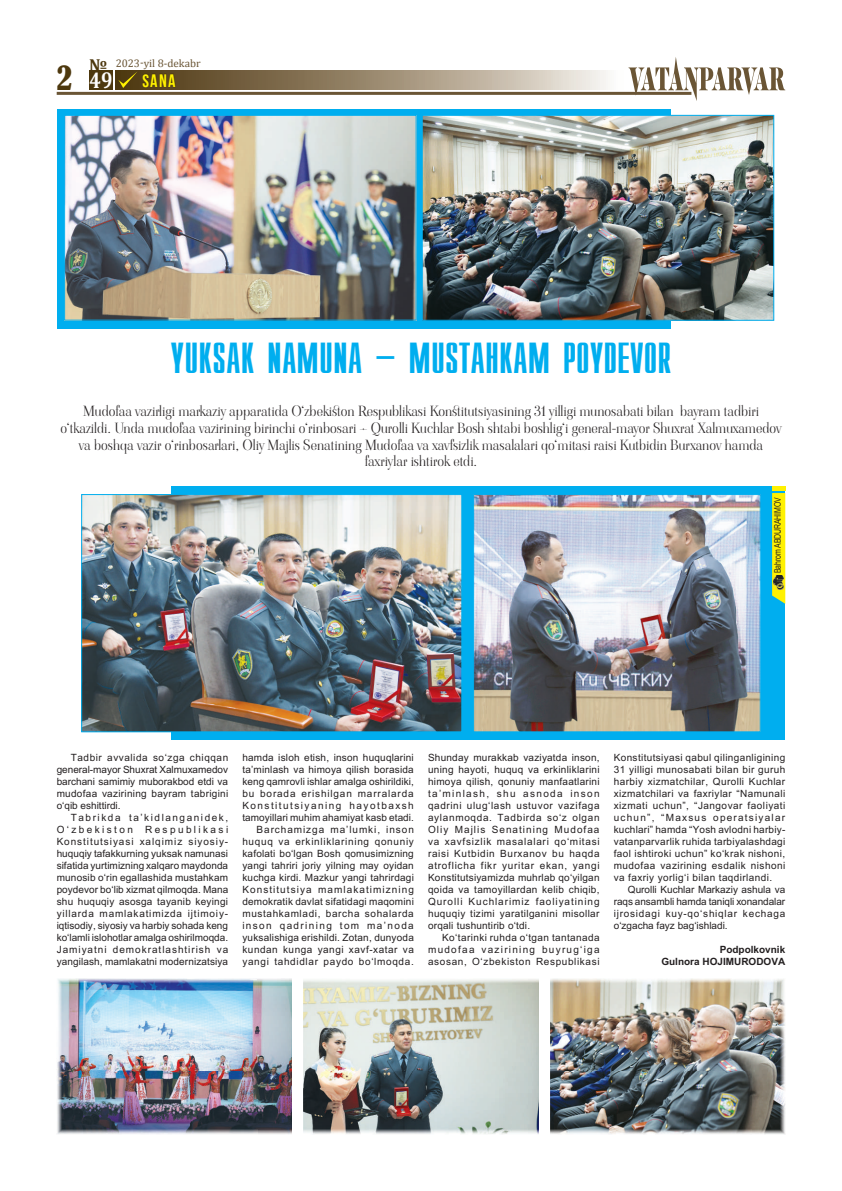
<style>
.page{position:relative;width:842px;height:1191px;background:#fff}
.page>*{position:absolute;margin:0;border:0;box-sizing:border-box;transform-origin:0 0}
.t1{font:36px "Virtec Compact Uz";color:#00aeef}
.t2{font:31.1px "Rutberg Old Style";color:#4d380e}
.t3{font:700 23px "Cambria";color:#fff;scale:.84 1}
.t4{font:18px "AA Bebas Neue";color:#fff101}
.t5{font:14px/16.8px "Viaoda Libre";color:#231f20;text-align:center}
.t6{font:11px "Cambria";color:#6a5535}
.t7{font:10px/12px "UZ Arial";letter-spacing:.03em;color:#231f20;text-align:justify}
.t8{font:10px/12px "UZ Arial Bold";color:#231f20;text-align:right}
.t9{font:9.1px "Arial";letter-spacing:-.01em;color:#231f20;scale:.76 1}
.s1{font-weight:700;font-size:17.4px;color:#4d380e}
</style>
<div class="page">
<hr style="left:57px;top:92px;width:634px;height:3px;background:#6a5535">
<svg style="left:628px;top:57px;width:157px;height:44px"></svg>
<svg style="left:116px;top:70px;width:492px;height:19px;background:#a4957e"></svg>
<div style="left:89px;top:70px;width:24px;height:19px;background:#4d380e"></div>
<div style="left:57px;top:109px;width:613px;height:219px;background:#00aeef"></div>
<div style="left:171px;top:486px;width:614px;height:253px;background:#00aeef"></div>
<svg style="left:118px;top:70px;width:59px;height:19px"></svg>
<img style="left:66px;top:117px;width:349px;height:202px">
<div style="left:64px;top:115px;width:353px;height:206px;border:1px solid #00aeef"></div>
<img style="left:424px;top:117px;width:348px;height:202px">
<div style="left:422px;top:115px;width:352px;height:206px;border:1px solid #00aeef"></div>
<img style="left:475px;top:496px;width:284px;height:234px">
<div style="left:473px;top:494px;width:288px;height:238px;border:1px solid #00aeef"></div>
<img style="left:83px;top:496px;width:377px;height:234px">
<div style="left:81px;top:494px;width:381px;height:238px;border:1px solid #00aeef"></div>
<img style="left:57px;top:978px;width:234px;height:156px">
<img style="left:551px;top:978px;width:234px;height:156px">
<img style="left:304px;top:979px;width:234px;height:155px">
<svg style="left:772px;top:493px;width:13px;height:111px"></svg>
<hr style="left:772px;top:486px;width:13px;height:4px;background:#fff101">
<img style="left:774px;top:575px;width:10px;height:14px">
<h2 class="t2" style="left:57px;top:60px;width:17px">2</h2>
<p class="t6" style="left:89px;top:57px;width:113px"><span class="s1">№</span> 2023-yil 8-dekabr</p>
<h3 class="t3" style="left:90px;top:64px;width:29px">49</h3>
<h3 class="t4" style="left:142px;top:70px;width:35px">SANA</h3>
<h1 class="t1" style="left:171px;top:337px;width:502px">YUKSAK NAMUNA – MUSTAHKAM POYDEVOR</h1>
<p class="t5" style="left:60px;top:403px;width:723px">Mudofaa vazirligi markaziy apparatida O‘zbekiston Respublikasi Konstitutsiyasining 31 yilligi munosabati bilan bayram tadbiri o‘tkazildi. Unda mudofaa vazirining birinchi o‘rinbosari – Qurolli Kuchlar Bosh shtabi boshlig‘i general-mayor Shuxrat Xalmuxamedov va boshqa vazir o‘rinbosarlari, Oliy Majlis Senatining Mudofaa va xavfsizlik masalalari qo‘mitasi raisi Kutbidin Burxanov hamda faxriylar ishtirok etdi.</p>
<p class="t9" style="left:772px;top:573px;width:102px;rotate:-90deg">Bahrom ABDURAHIMOV</p>
<p class="t7" style="left:57px;top:751px;width:173px;text-indent:14px">Tadbir avvalida so‘zga chiqqan general-mayor Shuxrat Xalmuxamedov barchani samimiy muborakbod etdi va mudofaa vazirining bayram tabrigini o‘qib eshittirdi.</p>
<p class="t7" style="left:57px;top:811px;width:173px;text-indent:14px">Tabrikda ta’kidlanganidek, O‘zbekiston Respublikasi Konstitutsiyasi xalqimiz siyosiy&shy;huquqiy tafakkurning yuksak namunasi sifatida yurtimizning xalqaro maydonda munosib o‘rin egallashida mustahkam poydevor bo‘lib xizmat qilmoqda. Mana shu huquqiy asosga tayanib keyingi yillarda mamlakatimizda ijtimoiy&shy;iqtisodiy, siyosiy va harbiy sohada keng ko‘lamli islohotlar amalga oshirilmoqda.<br>Jamiyatni demokratlashtirish va yangilash, mamlakatni modernizatsiya</p>
<p class="t7" style="left:242px;top:751px;width:173px;text-align:right">hamda isloh etish, inson huquqlarini ta’minlash va himoya qilish borasida keng qamrovli ishlar amalga oshirildiki, bu borada erishilgan marralarda Konstitutsiyaning hayotbaxsh tamoyillari muhim ahamiyat kasb etadi.<br>Barchamizga ma’lumki, inson huquq va erkinliklarining qonuniy kafolati bo‘lgan Bosh qomusimizning yangi tahriri joriy yilning may oyidan kuchga kirdi. Mazkur yangi tahrirdagi Konstitutsiya mamlakatimizning demokratik davlat sifatidagi maqomini mustahkamladi, barcha sohalarda inson qadrining tom ma’noda yuksalishiga erishildi. Zotan, dunyoda kundan kunga yangi xavf-xatar va yangi tahdidlar paydo bo‘lmoqda.</p>
<p class="t7" style="left:428px;top:751px;width:173px">Shunday murakkab vaziyatda inson, uning hayoti, huquq va erkinliklarini himoya qilish, qonuniy manfaatlarini ta’minlash, shu asnoda inson qadrini ulug‘lash ustuvor vazifaga aylanmoqda. Tadbirda so‘z olgan Oliy Majlis Senatining Mudofaa va xavfsizlik masalalari qo‘mitasi raisi Kutbidin Burxanov bu haqda atroflicha fikr yuritar ekan, yangi Konstitutsiyamizda muhrlab qo‘yilgan qoida va tamoyillardan kelib chiqib, Qurolli Kuchlarimiz faoliyatining huquqiy tizimi yaratilganini misollar orqali tushuntirib o‘tdi.</p>
<p class="t7" style="left:428px;top:931px;width:173px;text-indent:14px">Ko‘tarinki ruhda o‘tgan tantanada mudofaa vazirining buyrug‘iga asosan, O‘zbekiston Respublikasi</p>
<p class="t7" style="left:614px;top:751px;width:173px">Konstitutsiyasi qabul qilinganligining 31 yilligi munosabati bilan bir guruh harbiy xizmatchilar, Qurolli Kuchlar xizmatchilari va faxriylar “Namunali xizmati uchun”, “Jangovar faoliyati uchun”, “Maxsus operatsiyalar kuchlari” hamda “Yosh avlodni harbiy&shy;vatanparvarlik ruhida tarbiyalashdagi faol ishtiroki uchun” ko‘krak nishoni, mudofaa vazirining esdalik nishoni va faxriy yorlig‘i bilan taqdirlandi.</p>
<p class="t7" style="left:614px;top:883px;width:173px;text-indent:14px">Qurolli Kuchlar Markaziy ashula va raqs ansambli hamda taniqli xonandalar ijrosidagi kuy-qo‘shiqlar kechaga o‘zgacha fayz bag‘ishladi.</p>
<p class="t8" style="left:661px;top:943px;width:125px">Podpolkovnik<br>Gulnora HOJIMURODOVA</p>
</div>
